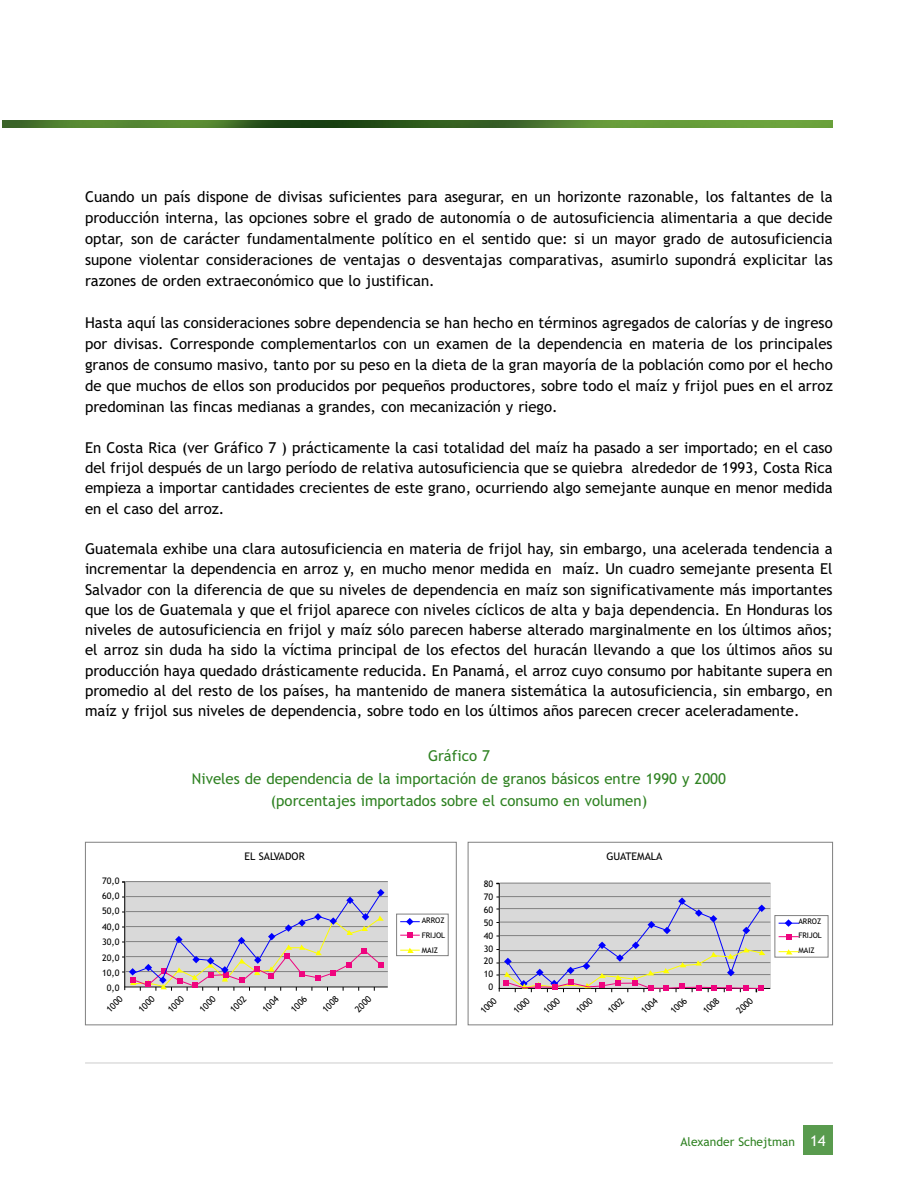
<style>
.page{position:relative;width:918px;height:1188px;background:#fff}
.page>*{position:absolute;margin:0;border:0;box-sizing:border-box;transform-origin:0 0}
.t1{font:15px/20.2px "Trebuchet MS";color:#000;text-align:justify}
.t2{font:15px/22.5px "Trebuchet MS";color:#2f8222;text-align:center}
.t3{font:12px "Trebuchet MS";color:#2f8222}
.t4{font:10.5px "Trebuchet MS";color:#000}
.t5{font:9px/12.9px "Trebuchet MS";color:#000;text-align:center}
.t6{font:7.65px/14.7px "Trebuchet MS";color:#000;text-align:justify}
.s1{font-size:15px;color:#fff}
</style>
<div class="page">
<svg style="left:85px;top:842px;width:748px;height:184px"></svg>
<div style="left:499px;top:883px;width:272px;height:104px;background:#d9d9d9"></div>
<div style="left:572px;top:849px;width:125px;height:17px;background:#fff"></div>
<div style="left:798px;top:916px;width:26px;height:41px;background:#fff"></div>
<div style="left:478px;top:877px;width:15px;height:119px;background:#fff"></div>
<div style="left:775px;top:915px;width:53px;height:43px;border:1px solid #808080"></div>
<hr style="left:499px;top:883px;width:1px;height:109px;background:#000">
<hr style="left:499px;top:988px;width:271px;height:1px;background:#000">
<hr style="left:500px;top:908px;width:270px;height:1px;background:#808080">
<hr style="left:500px;top:896px;width:270px;height:1px;background:#808080">
<hr style="left:500px;top:922px;width:270px;height:1px;background:#808080">
<hr style="left:500px;top:935px;width:270px;height:1px;background:#808080">
<hr style="left:500px;top:950px;width:270px;height:1px;background:#808080">
<hr style="left:500px;top:962px;width:270px;height:1px;background:#808080">
<hr style="left:500px;top:974px;width:270px;height:1px;background:#808080">
<hr style="left:500px;top:883px;width:270px;height:1px;background:#808080">
<svg style="left:779px;top:919px;width:20px;height:8px"></svg>
<svg style="left:779px;top:949px;width:20px;height:5px"></svg>
<svg style="left:779px;top:934px;width:20px;height:5px"></svg>
<svg style="left:479px;top:897px;width:287px;height:119px"></svg>
<div style="left:397px;top:914px;width:51px;height:42px;background:#fff"></div>
<div style="left:396px;top:914px;width:53px;height:42px;border:1px solid #808080"></div>
<div style="left:124px;top:881px;width:264px;height:105px;background:#d9d9d9"></div>
<img style="left:3px;top:120px;width:830px;height:8px">
<div style="left:803px;top:1125px;width:30px;height:30px;background:#599b4e"></div>
<hr style="left:85px;top:1063px;width:748px;height:1px;background:#ccc">
<div style="left:422px;top:917px;width:25px;height:38px;background:#fff"></div>
<div style="left:94px;top:877px;width:26px;height:116px;background:#fff"></div>
<div style="left:226px;top:849px;width:97px;height:17px;background:#fff"></div>
<hr style="left:124px;top:881px;width:1px;height:109px;background:#000">
<hr style="left:124px;top:987px;width:264px;height:1px;background:#000">
<hr style="left:126px;top:911px;width:262px;height:1px;background:#808080">
<hr style="left:126px;top:896px;width:262px;height:1px;background:#808080">
<hr style="left:126px;top:926px;width:262px;height:1px;background:#808080">
<hr style="left:126px;top:941px;width:262px;height:1px;background:#808080">
<hr style="left:126px;top:956px;width:262px;height:1px;background:#808080">
<hr style="left:126px;top:971px;width:262px;height:1px;background:#808080">
<hr style="left:126px;top:881px;width:262px;height:1px;background:#808080">
<svg style="left:105px;top:889px;width:279px;height:126px"></svg>
<svg style="left:400px;top:918px;width:20px;height:7px"></svg>
<svg style="left:400px;top:933px;width:20px;height:5px"></svg>
<svg style="left:400px;top:948px;width:20px;height:5px"></svg>
<p class="t1" style="left:85px;top:188px;width:749px;line-height:21px">Cuando un país dispone de divisas suficientes para asegurar, en un horizonte razonable, los faltantes de la producción interna, las opciones sobre el grado de autonomía o de autosuficiencia alimentaria a que decide optar, son de carácter fundamentalmente político en el sentido que: si un mayor grado de autosuficiencia supone violentar consideraciones de ventajas o desventajas comparativas, asumirlo supondrá explicitar las razones de orden extraeconómico que lo justifican.</p>
<p class="t1" style="left:85px;top:314px;width:749px;line-height:21px">Hasta aquí las consideraciones sobre dependencia se han hecho en términos agregados de calorías y de ingreso por divisas. Corresponde complementarlos con un examen de la dependencia en materia de los principales granos de consumo masivo, tanto por su peso en la dieta de la gran mayoría de la población como por el hecho de que muchos de ellos son producidos por pequeños productores, sobre todo el maíz y frijol pues en el arroz predominan las fincas medianas a grandes, con mecanización y riego.</p>
<p class="t1" style="left:85px;top:439px;width:749px">En Costa Rica (ver Gráfico 7 ) prácticamente la casi totalidad del maíz ha pasado a ser importado; en el caso del frijol después de un largo período de relativa autosuficiencia que se quiebra alrededor de 1993, Costa Rica empieza a importar cantidades crecientes de este grano, ocurriendo algo semejante aunque en menor medida en el caso del arroz.</p>
<p class="t1" style="left:85px;top:540px;width:749px">Guatemala exhibe una clara autosuficiencia en materia de frijol hay, sin embargo, una acelerada tendencia a incrementar la dependencia en arroz y, en mucho menor medida en maíz. Un cuadro semejante presenta El Salvador con la diferencia de que su niveles de dependencia en maíz son significativamente más importantes que los de Guatemala y que el frijol aparece con niveles cíclicos de alta y baja dependencia. En Honduras los niveles de autosuficiencia en frijol y maíz sólo parecen haberse alterado marginalmente en los últimos años; el arroz sin duda ha sido la víctima principal de los efectos del huracán llevando a que los últimos años su producción haya quedado drásticamente reducida. En Panamá, el arroz cuyo consumo por habitante supera en promedio al del resto de los países, ha mantenido de manera sistemática la autosuficiencia, sin embargo, en maíz y frijol sus niveles de dependencia, sobre todo en los últimos años parecen crecer aceleradamente.</p>
<p class="t2" style="left:192px;top:746px;width:536px">Gráfico 7<br>Niveles de dependencia de la importación de granos básicos entre 1990 y 2000 (porcentajes importados sobre el consumo en volumen)</p>
<p class="t5" style="left:102px;top:873px;width:19px;line-height:15.5px">70,0<br>60,0<br>50,0<br>40,0<br>30,0<br>20,0<br>10,0<br>0,0</p>
<p class="t4" style="left:244px;top:852px;width:62px">EL SALVADOR</p>
<p class="t5" style="left:104px;top:1007px;width:20px;rotate:-45deg">1000</p>
<p class="t5" style="left:136px;top:1007px;width:20px;rotate:-45deg">1000</p>
<p class="t5" style="left:165px;top:1007px;width:20px;rotate:-45deg">1000</p>
<p class="t5" style="left:197px;top:1007px;width:20px;rotate:-45deg">1000</p>
<p class="t5" style="left:227px;top:1007px;width:20px;rotate:-45deg">1002</p>
<p class="t5" style="left:260px;top:1007px;width:20px;rotate:-45deg">1004</p>
<p class="t5" style="left:288px;top:1007px;width:20px;rotate:-45deg">1006</p>
<p class="t5" style="left:320px;top:1007px;width:20px;rotate:-45deg">1008</p>
<p class="t5" style="left:352px;top:1007px;width:20px;rotate:-45deg">2000</p>
<p class="t6" style="left:422px;top:914px;width:25px">ARROZ FRIJOL MAIZ</p>
<p class="t4" style="left:606px;top:853px;width:57px">GUATEMALA</p>
<p class="t5" style="left:484px;top:879px;width:11px">80<br>70<br>60<br>50<br>40<br>30<br>20<br>10<br>0</p>
<p class="t5" style="left:478px;top:1008px;width:20px;rotate:-44deg">1000</p>
<p class="t5" style="left:511px;top:1008px;width:20px;rotate:-44deg">1000</p>
<p class="t5" style="left:541px;top:1008px;width:20px;rotate:-44deg">1000</p>
<p class="t5" style="left:574px;top:1008px;width:20px;rotate:-44deg">1000</p>
<p class="t5" style="left:605px;top:1008px;width:20px;rotate:-44deg">1002</p>
<p class="t5" style="left:639px;top:1008px;width:20px;rotate:-44deg">1004</p>
<p class="t5" style="left:668px;top:1008px;width:20px;rotate:-44deg">1006</p>
<p class="t5" style="left:701px;top:1008px;width:20px;rotate:-44deg">1008</p>
<p class="t5" style="left:734px;top:1008px;width:20px;rotate:-44deg">2000</p>
<p class="t6" style="left:798px;top:914px;width:25px">ARROZ FRIJOL MAIZ</p>
<p class="t3" style="left:680px;top:1137px;width:147px">Alexander Schejtman <span class="s1">14</span></p>
</div>
